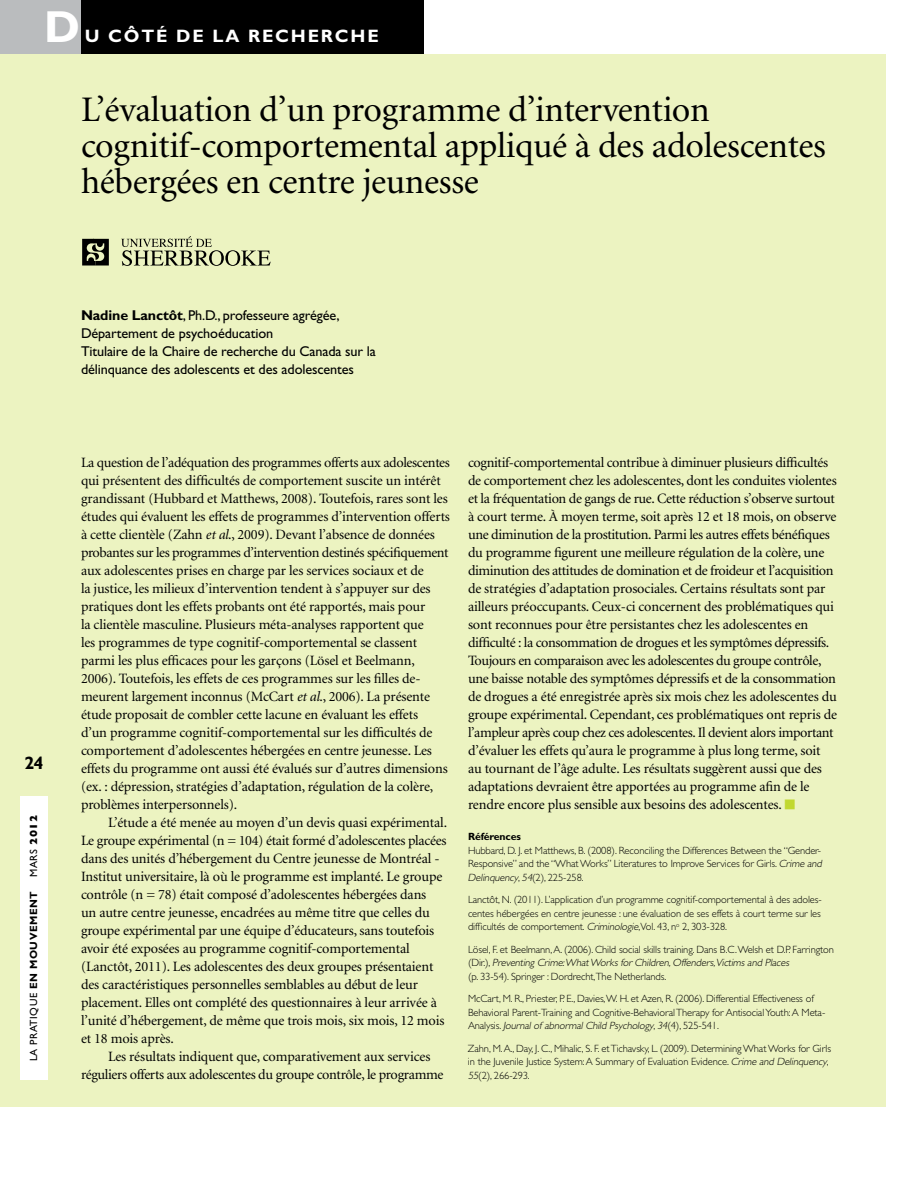
<style>
.page{position:relative;width:918px;height:1188px;background:#fff}
.page>*{position:absolute;margin:0;border:0;box-sizing:border-box;transform-origin:0 0}
.t1{font:700 45px "Gill Sans";color:#fff}
.t2{font:36px/36px "Minion";letter-spacing:-.01em;color:#000}
.t3{font:700 18px "Gill Sans";letter-spacing:.1em;color:#fff}
.t4{font:700 18px "Gill Sans";color:#000}
.t5{font:14.25px/18px "Minion";letter-spacing:-.01em;color:#000}
.t6{font:14.25px/18px "Gill Sans";letter-spacing:-.01em;color:#000}
.t7{font:300 10.5px/13.5px "Gill Sans";letter-spacing:-.01em;color:#000}
.t8{font:700 10.5px "Gill Sans";letter-spacing:.05em;color:#000}
.t9{font:700 10.5px "Gill Sans";letter-spacing:-.01em;color:#000}
.t10{font:10.5px "Gill Sans";color:#000}
.s1{font-weight:800}
.s2{font-weight:400}
.s3{font-weight:700}
.s4{font-style:italic}
.s5{font-family:"Universal Newswith Comm Pi";font-size:19.5px;color:#c1d82f}
</style>
<div class="page">
<div style="left:0;top:54px;width:886px;height:1053px;background:#ecf3c1"></div>
<div style="left:20px;top:796px;width:27px;height:284px;background:#fff"></div>
<div style="left:81px;top:0;width:342px;height:54px;background:#000"></div>
<div style="left:0;top:0;width:81px;height:54px;background:#babcbe"></div>
<svg style="left:82px;top:239px;width:27px;height:27px"></svg>
<svg style="left:121px;top:236px;width:150px;height:30px"></svg>
<h1 class="t1" style="left:44px;top:1px;width:38px">D</h1>
<p class="t3" style="left:85px;top:26px;width:296px">U CÔTÉ DE LA RECHERCHE</p>
<h2 class="t2" style="left:81px;top:93px;width:746px">L’évaluation d’un programme d’intervention cognitif-comportemental appliqué à des adolescentes hébergées en centre jeunesse</h2>
<p class="t4" style="left:24px;top:753px;width:20px">24</p>
<p class="t10" style="left:28px;top:877px;width:63px;rotate:-90deg">MARS <span class="s1">2012</span></p>
<p class="t8" style="left:27px;top:1061px;width:172px;rotate:-90deg"><span class="s2">LA PRATIQUE</span> EN MOUVEMENT</p>
<p class="t6" style="left:81px;top:306px;width:296px"><span class="s3">Nadine Lanctôt</span>, Ph.D., professeure agrégée, Département de psychoéducation<br>Titulaire de la Chaire de recherche du Canada sur la délinquance des adolescents et des adolescentes</p>
<p class="t5" style="left:81px;top:454px;width:371px">La question de l’adéquation des programmes offerts aux adolescentes qui présentent des difficultés de comportement suscite un intérêt grandissant (Hubbard et Matthews, 2008). Toutefois, rares sont les études qui évaluent les effets de programmes d’intervention offerts à cette clientèle (Zahn <span class="s4">et al</span>., 2009). Devant l’absence de données probantes sur les programmes d’intervention destinés spécifiquement aux adolescentes prises en charge par les services sociaux et de<br>la justice, les milieux d’intervention tendent à s’appuyer sur des pratiques dont les effets probants ont été rapportés, mais pour<br>la clientèle masculine. Plusieurs méta-analyses rapportent que<br>les programmes de type cognitif-comportemental se classent parmi les plus efficaces pour les garçons (Lösel et Beelmann, 2006). Toutefois, les effets de ces programmes sur les filles de&shy;meurent largement inconnus (McCart <span class="s4">et al</span>., 2006). La présente étude proposait de combler cette lacune en évaluant les effets<br>d’un programme cognitif-comportemental sur les difficultés de comportement d’adolescentes hébergées en centre jeunesse. Les effets du programme ont aussi été évalués sur d’autres dimensions (ex. : dépression, stratégies d’adaptation, régulation de la colère, problèmes interpersonnels).</p>
<p class="t5" style="left:81px;top:814px;width:368px;text-indent:27px">L’étude a été menée au moyen d’un devis quasi expérimental.<br>Le groupe expérimental (n = 104) était formé d’adolescentes placées dans des unités d’hébergement du Centre jeunesse de Montréal - Institut universitaire, là où le programme est implanté. Le groupe contrôle (n = 78) était composé d’adolescentes hébergées dans<br>un autre centre jeunesse, encadrées au même titre que celles du groupe expérimental par une équipe d’éducateurs, sans toutefois avoir été exposées au programme cognitif-comportemental (Lanctôt, 2011). Les adolescentes des deux groupes présentaient des caractéristiques personnelles semblables au début de leur placement. Elles ont complété des questionnaires à leur arrivée à l’unité d’hébergement, de même que trois mois, six mois, 12 mois et 18 mois après.</p>
<p class="t5" style="left:81px;top:1048px;width:364px;text-indent:27px">Les résultats indiquent que, comparativement aux services réguliers offerts aux adolescentes du groupe contrôle, le programme</p>
<p class="t5" style="left:468px;top:454px;width:371px">cognitif-comportemental contribue à diminuer plusieurs difficultés de comportement chez les adolescentes, dont les conduites violentes et la fréquentation de gangs de rue. Cette réduction s’observe surtout à court terme. À moyen terme, soit après 12 et 18 mois, on observe une diminution de la prostitution. Parmi les autres effets bénéfiques du programme figurent une meilleure régulation de la colère, une diminution des attitudes de domination et de froideur et l’acquisition de stratégies d’adaptation prosociales. Certains résultats sont par ailleurs préoccupants. Ceux-ci concernent des problématiques qui sont reconnues pour être persistantes chez les adolescentes en difficulté : la consommation de drogues et les symptômes dépressifs.<br>Toujours en comparaison avec les adolescentes du groupe contrôle, une baisse notable des symptômes dépressifs et de la consommation de drogues a été enregistrée après six mois chez les adolescentes du groupe expérimental. Cependant, ces problématiques ont repris de l’ampleur après coup chez ces adolescentes. Il devient alors important d’évaluer les effets qu’aura le programme à plus long terme, soit au tournant de l’âge adulte. Les résultats suggèrent aussi que des adaptations devraient être apportées au programme afin de le rendre encore plus sensible aux besoins des adolescentes. <span class="s5">n</span></p>
<p class="t9" style="left:468px;top:831px;width:54px">Références</p>
<p class="t7" style="left:468px;top:844px;width:358px">Hubbard, D. J. et Matthews, B. (2008). Reconciling the Differences Between the “Gender-<br>Responsive” and the “What Works” Literatures to Improve Services for Girls. <span class="s4">Crime and<br>Delinquency</span>, <span class="s4">54</span>(2) , 2 2 5 - 2 5 8 .</p>
<p class="t7" style="left:468px;top:893px;width:355px;text-align:justify">Lanctôt, N. (2011). L’application d’un programme cognitif-comportemental à des adoles&shy;centes hébergées en centre jeunesse : une évaluation de ses effets à court terme sur les difficultés de comportement. <span class="s4">Criminologie</span>,Vol. 43, n<sup>o</sup> 2, 303-328.</p>
<p class="t7" style="left:468px;top:943px;width:367px">Lösel, F. et Beelmann, A. (2006). Child social skills training. Dans B.C. Welsh et D.P. Farrington ( D i r. ) , <span class="s4">Preventing Crime:WhatWorksforChildren,Offenders,Victimsand Places<br></span>(p. 33-54). Springer : Dordrecht,The Netherlands.</p>
<p class="t7" style="left:468px;top:992px;width:359px">McCart, M. R., Priester, P. E., Davies, W. H. et Azen, R. (2006). Differential Effectiveness of<br>Behavioral Parent-Training and Cognitive-Behavioral Therapy for Antisocial Youth: A Meta-<br>A n a l ys i s . <span class="s4">Journalof abnormalChild Psychology</span>, <span class="s4">34</span>(4) , 5 2 5 - 5 4 1 .</p>
<p class="t7" style="left:468px;top:1042px;width:365px">Zahn, M. A., Day, J. C., Mihalic, S. F. et Tichavsky, L. (2009). Determining What Works for Girls in the Juvenile Justice System: A Summary of Evaluation Evidence. <span class="s4">Crime and Delinquency</span>,<br><span class="s4">55</span>(2), 266-293.</p>
</div>
